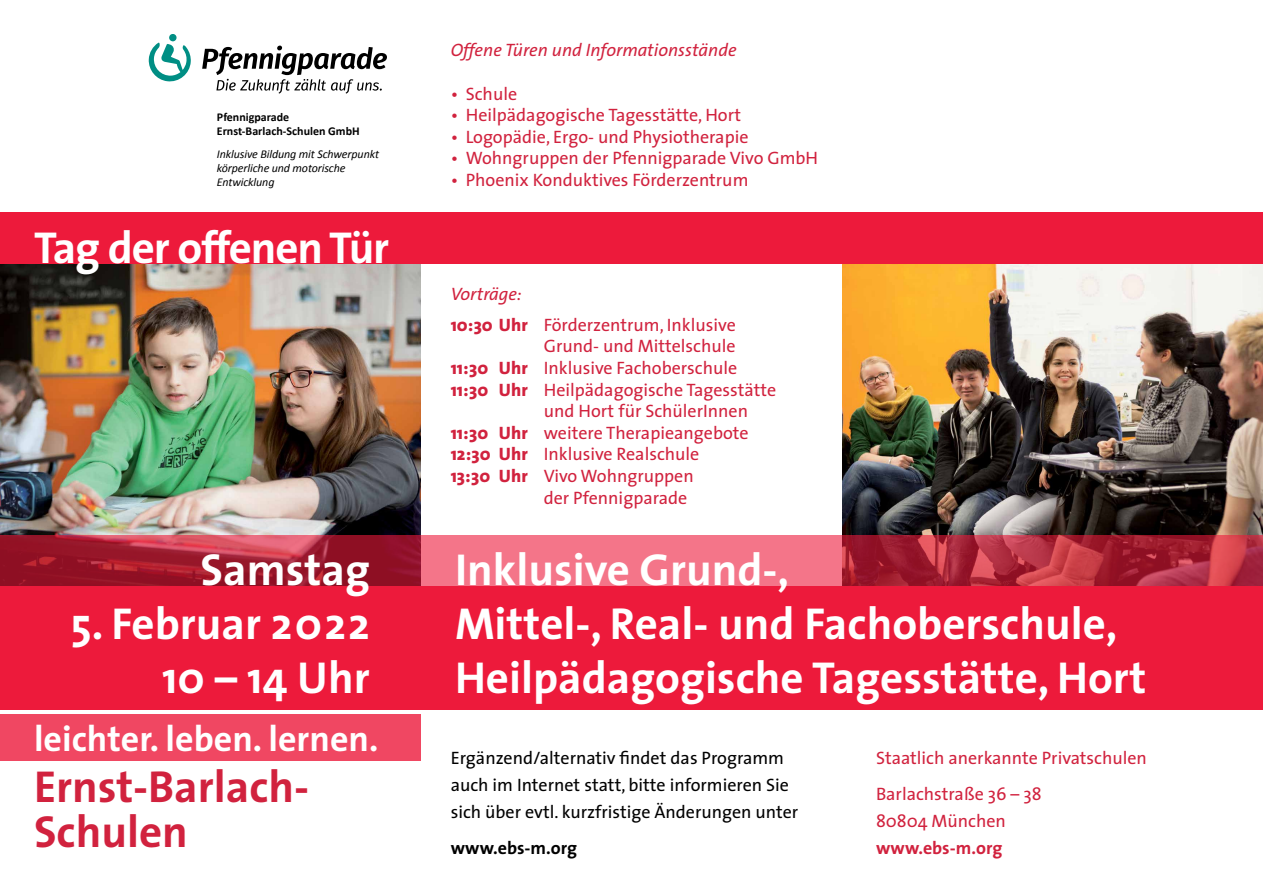
<style>
.page{position:relative;width:1263px;height:893px;background:#fff}
.page>*{position:absolute;margin:0;border:0;box-sizing:border-box;transform-origin:0 0}
.t1{font:700 45px/54px "The Sans";color:#fff;text-align:right}
.t2{font:700 45px/45px "The Sans";color:#d1223e}
.t3{font:700 45px "The Sans";letter-spacing:-.025em;color:#fff}
.t4{font:700 36px "The Sans";color:#fff}
.t5{font:18px/36px "The Sans";color:#d1223e}
.t6{font:18px/27px "The Sans";color:#000}
.t7{font:italic 18px "The Sans";color:#d1223e}
.t8{font:700 18px "The Sans";color:#d1223e}
.t9{font:700 18px "The Sans";color:#000}
.t10{font:italic 12px/14.4px "Calibri";letter-spacing:-.01em;color:#000}
.t11{font:700 12px/14.4px "Calibri";color:#000}
.s1{font-style:italic}
.s2{font-weight:800}
</style>
<div class="page">
<img style="left:842px;top:264px;width:421px;height:323px">
<img style="left:0;top:264px;width:421px;height:271px">
<svg style="left:0;top:535px;width:1263px;height:51px;background:#c13f52"></svg>
<div style="left:0;top:587px;width:1263px;height:123px;background:#ed1a3b"></div>
<div style="left:0;top:213px;width:1263px;height:51px;background:#ed1a3b"></div>
<div style="left:0;top:714px;width:421px;height:47px;background:#f04762"></div>
<svg style="left:202px;top:46px;width:185px;height:48px"></svg>
<div style="left:169px;top:34px;width:8px;height:7px;background:#008e84;border-radius:50%"></div>
<svg style="left:149px;top:42px;width:42px;height:40px"></svg>
<p class="t11" style="left:217px;top:109px;width:144px">Pfennigparade<br>Ernst-Barlach-Schulen GmbH</p>
<p class="t10" style="left:217px;top:146px;width:164px">Inklusive Bildung mit Schwerpunkt körperliche und motorische<br>Entwicklung</p>
<h1 class="t3" style="left:34px;top:210px;width:357px">Tag der offenen Tür</h1>
<h1 class="t1" style="left:201px;top:542px;width:171px">Samstag</h1>
<h1 class="t1" style="left:71px;top:596px;width:301px">5. Februar 2022<br>10 – 14 Uhr</h1>
<h2 class="t4" style="left:34px;top:709px;width:346px">leichter. leben. lernen.</h2>
<h1 class="t2" style="left:34px;top:763px;width:277px">Ernst-Barlach-<br>Schulen</h1>
<p class="t7" style="left:451px;top:35px;width:287px">Offene Türen und Informationsstände</p>
<p class="t5" style="left:451px;top:75px;width:68px">• Schule</p>
<p class="t5" style="left:451px;top:97px;width:292px">• Heilpädagogische Tagesstätte, Hort</p>
<p class="t5" style="left:451px;top:118px;width:299px">• Logopädie, Ergo- und Physiotherapie</p>
<p class="t5" style="left:451px;top:140px;width:369px">• Wohngruppen der Pfennigparade Vivo GmbH</p>
<p class="t5" style="left:451px;top:161px;width:299px">• Phoenix Konduktives Förderzentrum</p>
<p class="t5" style="left:451px;top:278px;width:286px;line-height:30.6px"><span class="s1">Vorträge:<br></span><span class="s2">10:30 Uhr</span> Förderzentrum, Inklusive</p>
<p class="t5" style="left:544px;top:328px;width:193px">Grund- und Mittelschule</p>
<p class="t5" style="left:451px;top:349px;width:288px"><span class="s2">11:30 Uhr</span> Inklusive Fachoberschule</p>
<p class="t5" style="left:451px;top:371px;width:327px"><span class="s2">11:30 Uhr</span> Heilpädagogische Tagesstätte</p>
<p class="t5" style="left:544px;top:393px;width:206px">und Hort für SchülerInnen</p>
<p class="t5" style="left:451px;top:414px;width:299px"><span class="s2">11:30 Uhr</span> weitere Therapieangebote</p>
<p class="t5" style="left:451px;top:436px;width:250px"><span class="s2">12:30 Uhr</span> Inklusive Realschule</p>
<p class="t5" style="left:451px;top:457px;width:244px"><span class="s2">13:30 Uhr</span> Vivo Wohngruppen</p>
<p class="t5" style="left:544px;top:479px;width:145px">der Pfennigparade</p>
<h1 class="t1" style="left:455px;top:542px;width:693px;text-align:left">Inklusive Grund-,<br>Mittel-, Real- und Fachoberschule,<br>Heilpädagogische Tagesstätte, Hort</h1>
<p class="t6" style="left:451px;top:743px;width:349px">Ergänzend/alternativ findet das Programm auch im Internet statt, bitte informieren Sie sich über evtl. kurzfristige Änderungen unter</p>
<p class="t9" style="left:451px;top:832px;width:128px">www.ebs-m.org</p>
<p class="t5" style="left:876px;top:739px;width:272px">Staatlich anerkannte Privatschulen<br>Barlachstraße 36 – 38</p>
<p class="t5" style="left:876px;top:802px;width:131px">80804 München</p>
<p class="t8" style="left:876px;top:832px;width:128px">www.ebs-m.org</p>
</div>
